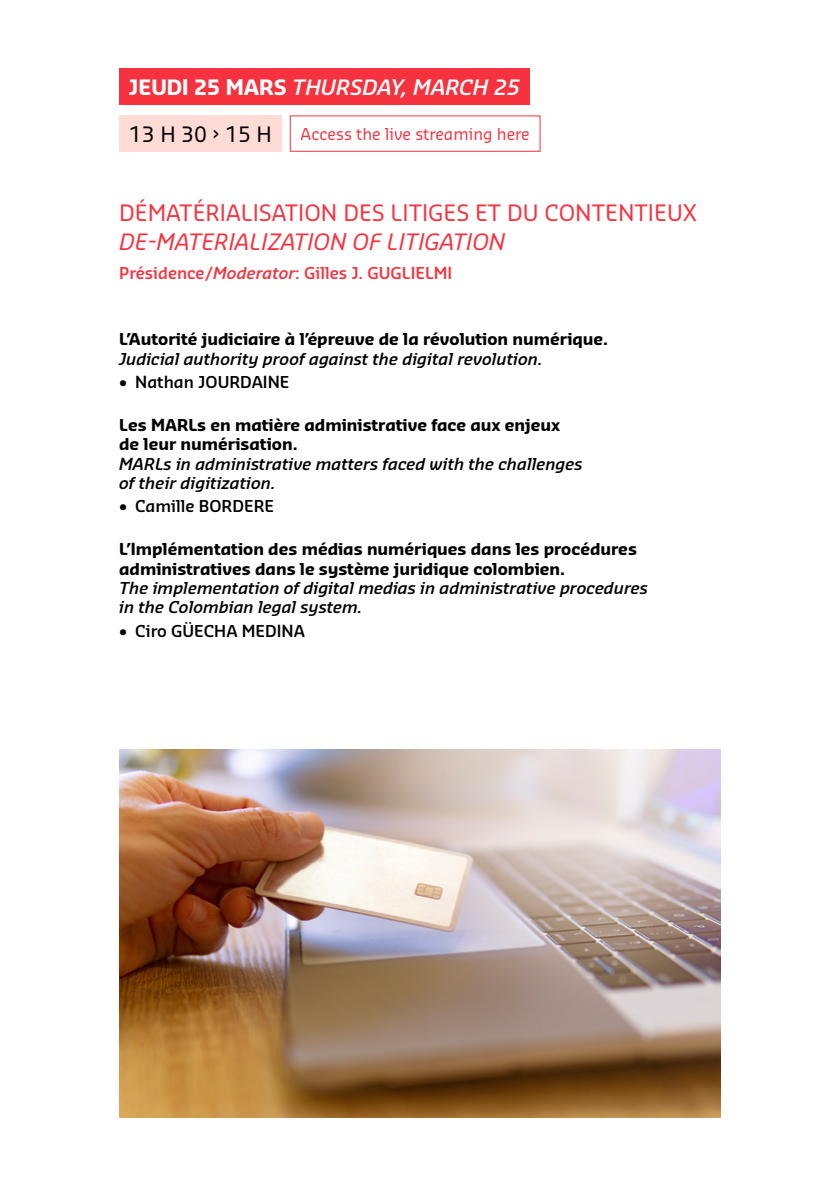
<style>
.page{position:relative;width:840px;height:1191px;background:#fff}
.page>*{position:absolute;margin:0;border:0;box-sizing:border-box;transform-origin:0 0}
.t1{font:22px "Sansa Pro";color:#f7323f}
.t2{font:italic 22px "Sansa Pro";color:#f7323f}
.t3{font:italic 600 20.8px "Sansa Pro";color:#fff}
.t4{font:20.8px "Sansa Pro";color:#000}
.t5{font:700 16px/19.2px "Sansa Pro";color:#000}
.t6{font:italic 600 16px/19.2px "Sansa Pro";color:#000}
.t7{font:600 16px "Sansa Pro";color:#000}
.t8{font:600 16px "Sansa Pro";color:#f7323f}
.t9{font:16px "Sansa Pro";color:#f7323f}
.s1{font-weight:700;font-style:normal}
.s2{font-style:italic}
</style>
<div class="page">
<div style="left:119px;top:68px;width:410px;height:36px;background:#f7323f"></div>
<div style="left:119px;top:115px;width:162px;height:37px;background:#ffdbd5"></div>
<div style="left:289px;top:115px;width:251px;height:37px;border:1px solid #f7323f"></div>
<img style="left:119px;top:749px;width:601px;height:368px">
<h2 class="t3" style="left:129px;top:73px;width:392px"><span class="s1">jeudi 25 mars</span> thursday, March 25</h2>
<h2 class="t4" style="left:129px;top:120px;width:144px">13 h 30 › 15 h</h2>
<p class="t9" style="left:300px;top:123px;width:230px">Access the live streaming here</p>
<h1 class="t1" style="left:119px;top:198px;width:578px">DÉMATÉRIALISATION DES LITIGES ET DU CONTENTIEUX</h1>
<h1 class="t2" style="left:119px;top:226px;width:387px">DE-MATERIALIZATION OF LITIGATION</h1>
<p class="t8" style="left:119px;top:262px;width:334px">PRÉSIDENCE/<span class="s2">Moderator</span>: GILLES J. GUGL IELM I</p>
<p class="t5" style="left:119px;top:330px;width:490px">L’Autorité judiciaire à l’épreuve de la révolution numérique.</p>
<p class="t6" style="left:119px;top:349px;width:425px">Judicial authority proof against the digital revolution.</p>
<p class="t7" style="left:119px;top:371px;width:172px">• NATHAN JOURDAINE</p>
<p class="t5" style="left:119px;top:415px;width:39px">Les MAR</p>
<p class="t5" style="left:119px;top:415px;width:442px;text-indent:69px">Ls en matière administrative face aux enjeux de leur numérisation.</p>
<p class="t6" style="left:119px;top:454px;width:464px">MARLs in administrative matters faced with the challenges of their digitization.</p>
<p class="t7" style="left:119px;top:495px;width:156px">• CAMILLE BORDERE</p>
<p class="t5" style="left:119px;top:539px;width:519px">L’Implémentation des médias numériques dans les procédures administratives dans le système juridique colombien.</p>
<p class="t6" style="left:119px;top:578px;width:530px">The implementation of digital medias in administrative procedures in the Colombian legal system.</p>
<p class="t7" style="left:119px;top:619px;width:187px">• CIRO GÜECHA MEDINA</p>
</div>
